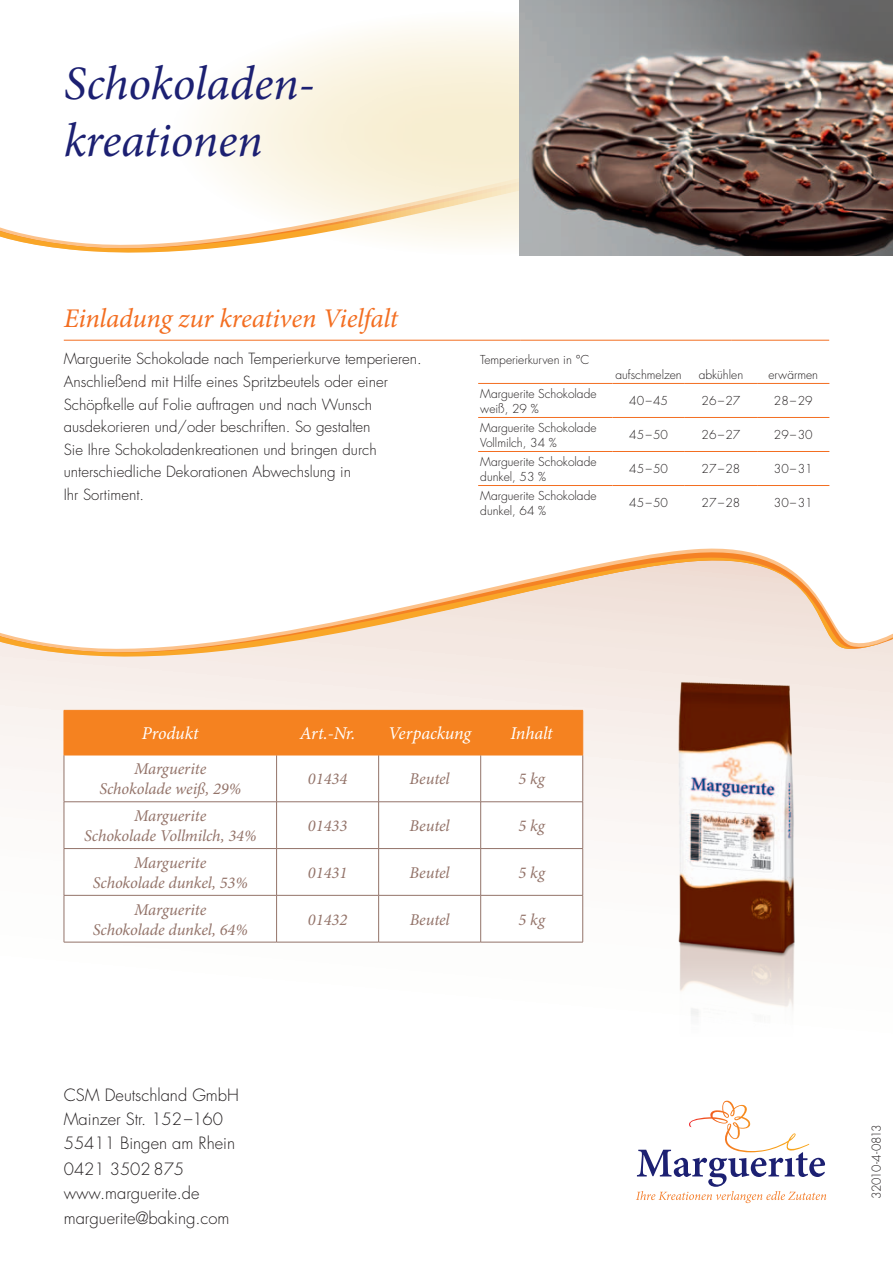
<style>
.page{position:relative;width:893px;height:1263px;background:#fff}
.page>*{position:absolute;margin:0;border:0;box-sizing:border-box;transform-origin:0 0}
.t1{font:italic 48px/57.6px "Minion Pro";letter-spacing:-.005em;color:#1c2072}
.t2{font:italic 27px "Minion Pro";letter-spacing:-.01em;color:#f36e21}
.t3{font:italic 18px "Minion Pro";letter-spacing:-.01em;color:#fff}
.t4{font:italic 16.5px/19.8px "Minion Pro";color:#937369;text-align:center}
.t5{font:300 16.5px/24px "Futura";color:#231f20}
.t6{font:300 15px/22.5px "Futura";color:#231f20}
.t7{font:300 12px/15px "Futura";color:#231f20}
.t8{font:300 12px "Futura";letter-spacing:-.065em;color:#231f20}
</style>
<div class="page">
<svg style="left:0;top:227px;width:310px;height:26px"></svg>
<svg style="left:171px;top:11px;width:616px;height:244px"></svg>
<img style="left:520px;top:0;width:373px;height:255px">
<svg style="left:636px;top:1101px;width:190px;height:102px"></svg>
<hr style="left:64px;top:340px;width:456px;height:1px;background:#f36e21">
<hr style="left:520px;top:340px;width:212px;height:1px;background:#f36e21">
<hr style="left:732px;top:340px;width:97px;height:1px;background:#f36e21">
<hr style="left:478px;top:383px;width:134px;height:1px;background:#f36e21">
<hr style="left:612px;top:383px;width:73px;height:1px;background:#f36e21">
<hr style="left:685px;top:383px;width:72px;height:1px;background:#f36e21">
<hr style="left:757px;top:383px;width:72px;height:1px;background:#f36e21">
<hr style="left:478px;top:417px;width:134px;height:1px;background:#f36e21">
<hr style="left:612px;top:417px;width:73px;height:1px;background:#f36e21">
<hr style="left:685px;top:417px;width:72px;height:1px;background:#f36e21">
<hr style="left:757px;top:417px;width:72px;height:1px;background:#f36e21">
<hr style="left:478px;top:451px;width:134px;height:1px;background:#f36e21">
<hr style="left:612px;top:451px;width:73px;height:1px;background:#f36e21">
<hr style="left:685px;top:451px;width:72px;height:1px;background:#f36e21">
<hr style="left:757px;top:451px;width:72px;height:1px;background:#f36e21">
<hr style="left:478px;top:485px;width:134px;height:1px;background:#f36e21">
<hr style="left:612px;top:485px;width:73px;height:1px;background:#f36e21">
<hr style="left:685px;top:485px;width:72px;height:1px;background:#f36e21">
<hr style="left:757px;top:485px;width:72px;height:1px;background:#f36e21">
<svg style="left:0;top:672px;width:893px;height:271px"></svg>
<svg style="left:0;top:548px;width:893px;height:124px"></svg>
<img style="left:664px;top:676px;width:144px;height:341px">
<div style="left:65px;top:711px;width:517px;height:44px;background:#f58220"></div>
<svg style="left:65px;top:756px;width:517px;height:186px"></svg>
<hr style="left:64px;top:755px;width:1px;height:46px;background:#937369">
<hr style="left:276px;top:755px;width:1px;height:46px;background:#937369">
<hr style="left:378px;top:755px;width:1px;height:46px;background:#937369">
<hr style="left:480px;top:755px;width:1px;height:46px;background:#937369">
<hr style="left:582px;top:755px;width:1px;height:46px;background:#937369">
<hr style="left:64px;top:801px;width:213px;height:1px;background:#937369">
<hr style="left:64px;top:802px;width:1px;height:46px;background:#937369">
<hr style="left:277px;top:801px;width:102px;height:1px;background:#937369">
<hr style="left:276px;top:802px;width:1px;height:46px;background:#937369">
<hr style="left:379px;top:801px;width:102px;height:1px;background:#937369">
<hr style="left:378px;top:802px;width:1px;height:46px;background:#937369">
<hr style="left:481px;top:801px;width:102px;height:1px;background:#937369">
<hr style="left:480px;top:802px;width:1px;height:46px;background:#937369">
<hr style="left:582px;top:802px;width:1px;height:46px;background:#937369">
<hr style="left:64px;top:848px;width:213px;height:1px;background:#937369">
<hr style="left:64px;top:849px;width:1px;height:46px;background:#937369">
<hr style="left:277px;top:848px;width:102px;height:1px;background:#937369">
<hr style="left:276px;top:849px;width:1px;height:46px;background:#937369">
<hr style="left:379px;top:848px;width:102px;height:1px;background:#937369">
<hr style="left:378px;top:849px;width:1px;height:46px;background:#937369">
<hr style="left:481px;top:848px;width:102px;height:1px;background:#937369">
<hr style="left:480px;top:849px;width:1px;height:46px;background:#937369">
<hr style="left:582px;top:849px;width:1px;height:46px;background:#937369">
<hr style="left:64px;top:895px;width:213px;height:1px;background:#937369">
<hr style="left:64px;top:895px;width:1px;height:47px;background:#937369">
<hr style="left:277px;top:895px;width:102px;height:1px;background:#937369">
<hr style="left:276px;top:895px;width:1px;height:47px;background:#937369">
<hr style="left:379px;top:895px;width:102px;height:1px;background:#937369">
<hr style="left:378px;top:895px;width:1px;height:47px;background:#937369">
<hr style="left:481px;top:895px;width:102px;height:1px;background:#937369">
<hr style="left:480px;top:895px;width:1px;height:47px;background:#937369">
<hr style="left:582px;top:895px;width:1px;height:47px;background:#937369">
<hr style="left:64px;top:942px;width:213px;height:1px;background:#937369">
<hr style="left:277px;top:942px;width:102px;height:1px;background:#937369">
<hr style="left:379px;top:942px;width:102px;height:1px;background:#937369">
<hr style="left:481px;top:942px;width:102px;height:1px;background:#937369">
<hr style="left:64px;top:710px;width:213px;height:1px;background:#f58220">
<hr style="left:64px;top:710px;width:1px;height:45px;background:#f58220">
<hr style="left:277px;top:710px;width:102px;height:1px;background:#f58220">
<hr style="left:276px;top:710px;width:1px;height:45px;background:#f58220">
<hr style="left:379px;top:710px;width:102px;height:1px;background:#f58220">
<hr style="left:378px;top:710px;width:1px;height:45px;background:#f58220">
<hr style="left:481px;top:710px;width:102px;height:1px;background:#f58220">
<hr style="left:480px;top:710px;width:1px;height:45px;background:#f58220">
<hr style="left:582px;top:710px;width:1px;height:45px;background:#f58220">
<hr style="left:64px;top:755px;width:213px;height:1px;background:#f58220">
<hr style="left:277px;top:755px;width:102px;height:1px;background:#f58220">
<hr style="left:379px;top:755px;width:102px;height:1px;background:#f58220">
<hr style="left:481px;top:755px;width:102px;height:1px;background:#f58220">
<h1 class="t1" style="left:64px;top:56px;width:252px">Schokoladen&shy;kreationen</h1>
<h2 class="t2" style="left:64px;top:303px;width:337px">Einladung zur kreativen Vielfalt</h2>
<p class="t6" style="left:64px;top:348px;width:360px">Marguerite Schokolade nach Temperierkurve temperieren.<br>Anschließend mit Hilfe eines Spritzbeutels oder einer Schöpfkelle auf Folie auftragen und nach Wunsch ausdekorieren und/oder beschriften. So gestalten<br>Sie Ihre Schokoladenkreationen und bringen durch unterschiedliche Dekorationen Abwechslung in<br>Ihr Sortiment.</p>
<p class="t7" style="left:480px;top:353px;width:111px">Temperierkurven in °C</p>
<p class="t7" style="left:615px;top:367px;width:68px">aufschmelzen</p>
<p class="t7" style="left:699px;top:367px;width:46px">abkühlen</p>
<p class="t7" style="left:768px;top:367px;width:51px">erwärmen</p>
<p class="t7" style="left:480px;top:386px;width:118px">Marguerite Schokolade weiß, 29 %</p>
<p class="t7" style="left:629px;top:393px;width:40px">40–45</p>
<p class="t7" style="left:702px;top:393px;width:40px">26–27</p>
<p class="t7" style="left:774px;top:393px;width:40px">28–29</p>
<p class="t7" style="left:480px;top:420px;width:118px">Marguerite Schokolade<br>Vollmilch, 34 %</p>
<p class="t7" style="left:629px;top:427px;width:40px">45–50</p>
<p class="t7" style="left:702px;top:427px;width:40px">26–27</p>
<p class="t7" style="left:774px;top:427px;width:40px">29–30</p>
<p class="t7" style="left:480px;top:454px;width:118px">Marguerite Schokolade dunkel, 53 %</p>
<p class="t7" style="left:629px;top:461px;width:40px">45–50</p>
<p class="t7" style="left:702px;top:461px;width:40px">27–28</p>
<p class="t7" style="left:774px;top:461px;width:40px">30–31</p>
<p class="t7" style="left:480px;top:488px;width:118px">Marguerite Schokolade dunkel, 64 %</p>
<p class="t7" style="left:629px;top:495px;width:40px">45–50</p>
<p class="t7" style="left:702px;top:495px;width:40px">27–28</p>
<p class="t7" style="left:774px;top:495px;width:40px">30–31</p>
<p class="t3" style="left:142px;top:723px;width:59px">Produkt</p>
<p class="t3" style="left:300px;top:723px;width:57px">Art.-Nr.</p>
<p class="t3" style="left:388px;top:723px;width:86px">Verpackung</p>
<p class="t3" style="left:511px;top:723px;width:44px">Inhalt</p>
<p class="t4" style="left:99px;top:760px;width:143px">Marguerite<br>Schokolade weiß, 29%</p>
<p class="t4" style="left:308px;top:770px;width:41px">01434</p>
<p class="t4" style="left:410px;top:770px;width:42px">Beutel</p>
<p class="t4" style="left:519px;top:770px;width:30px">5 kg</p>
<p class="t4" style="left:84px;top:807px;width:174px">Marguerite<br>Schokolade Vollmilch, 34%</p>
<p class="t4" style="left:308px;top:817px;width:41px">01433</p>
<p class="t4" style="left:410px;top:817px;width:42px">Beutel</p>
<p class="t4" style="left:519px;top:817px;width:30px">5 kg</p>
<p class="t4" style="left:93px;top:853px;width:157px">Marguerite<br>Schokolade dunkel, 53%</p>
<p class="t4" style="left:308px;top:863px;width:41px">01431</p>
<p class="t4" style="left:410px;top:863px;width:42px">Beutel</p>
<p class="t4" style="left:519px;top:863px;width:30px">5 kg</p>
<p class="t4" style="left:93px;top:900px;width:157px">Marguerite<br>Schokolade dunkel, 64%</p>
<p class="t4" style="left:308px;top:910px;width:41px">01432</p>
<p class="t4" style="left:410px;top:910px;width:42px">Beutel</p>
<p class="t4" style="left:519px;top:910px;width:30px">5 kg</p>
<p class="t5" style="left:64px;top:1083px;width:177px">CSM Deutschland GmbH<br>Mainzer Str. 152–160<br>55411 Bingen am Rhein</p>
<p class="t5" style="left:64px;top:1158px;width:167px">0421 3502 875 www.marguerite.de marguerite@baking.com</p>
<p class="t8" style="left:869px;top:1199px;width:76px;rotate:-90deg">32010-4-0813</p>
</div>
